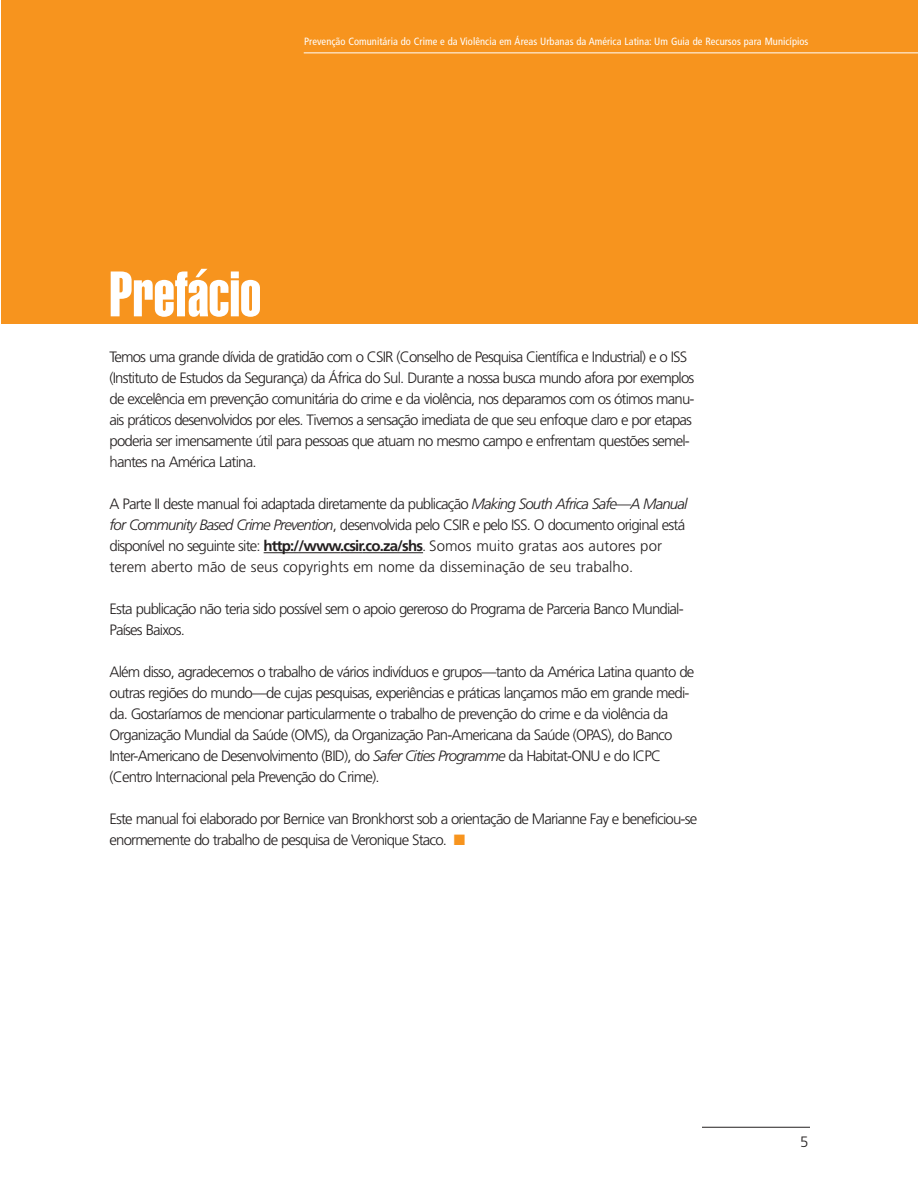
<style>
.page{position:relative;width:918px;height:1188px;background:#fff}
.page>*{position:absolute;margin:0;border:0;box-sizing:border-box;transform-origin:0 0}
.t1{font:63px "Helvetica Extra Compressed";color:#fff}
.t2{font:300 15px/21px "Frutiger";letter-spacing:-.055em;color:#231f1f}
.t3{font:condensed 10.5px "Frutiger";letter-spacing:.005em;color:#fff}
.s1{font-style:italic}
.s2{font-weight:700}
.s3{color:#f7941e}
</style>
<div class="page">
<div style="left:2px;top:0;width:916px;height:324px;background:#f7941e"></div>
<hr style="left:702px;top:1127px;width:108px;height:1px;background:#231f1f">
<hr style="left:304px;top:52px;width:614px;height:1px;background:#fff">
<hr style="left:264px;top:552px;width:76px;height:1px;background:#231f1f">
<svg style="left:340px;top:552px;width:22px;height:1px"></svg>
<hr style="left:362px;top:552px;width:61px;height:1px;background:#231f1f">
<p class="t3" style="left:304px;top:38px;width:506px">Prevenção Comunitária do Crime e da Violência em Áreas Urbanas da América Latina: Um Guia de Recursos para Municípios</p>
<h1 class="t1" style="left:109px;top:271px;width:153px">Prefácio</h1>
<p class="t2" style="left:110px;top:348px;width:587px">Temos uma grande dívida de gratidão com o CSIR (Conselho de Pesquisa Científica e Industrial) e o ISS (Instituto de Estudos da Segurança) da África do Sul. Durante a nossa busca mundo afora por exemplos de excelência em prevenção comunitária do crime e da violência, nos deparamos com os ótimos manu&shy;ais práticos desenvolvidos por eles. Tivemos a sensação imediata de que seu enfoque claro e por etapas poderia ser imensamente útil para pessoas que atuam no mesmo campo e enfrentam questões semel&shy;hantes na América Latina.</p>
<p class="t2" style="left:110px;top:495px;width:579px">A Parte II deste manual foi adaptada diretamente da publicação <span class="s1">Making South Africa Safe—A Manual for Community Based Crime Prevention</span>, desenvolvida pelo CSIR e pelo ISS. O documento original está disponível no seguinte site: <span class="s2">http://www.csir.co.za/shs</span>. Somos muito gratas aos autores por terem aberto mão de seus copyrights em nome da disseminação de seu trabalho.</p>
<p class="t2" style="left:110px;top:600px;width:576px">Esta publicação não teria sido possível sem o apoio gereroso do Programa de Parceria Banco Mundial-<br>Países Baixos.</p>
<p class="t2" style="left:110px;top:663px;width:586px">Além disso, agradecemos o trabalho de vários indivíduos e grupos—tanto da América Latina quanto de outras regiões do mundo—de cujas pesquisas, experiências e práticas lançamos mão em grande medi&shy;da. Gostaríamos de mencionar particularmente o trabalho de prevenção do crime e da violência da Organização Mundial da Saúde (OMS), da Organização Pan-Americana da Saúde (OPAS), do Banco Inter-Americano de Desenvolvimento (BID), do <span class="s1">Safer Cities Programme</span> da Habitat-ONU e do ICPC (Centro Internacional pela Prevenção do Crime).</p>
<p class="t2" style="left:110px;top:810px;width:589px">Este manual foi elaborado por Bernice van Bronkhorst sob a orientação de Marianne Fay e beneficiou-se enormemente do trabalho de pesquisa de Veronique Staco. <span class="s3">■</span></p>
<p class="t2" style="left:800px;top:1133px;width:10px">5</p>
</div>
